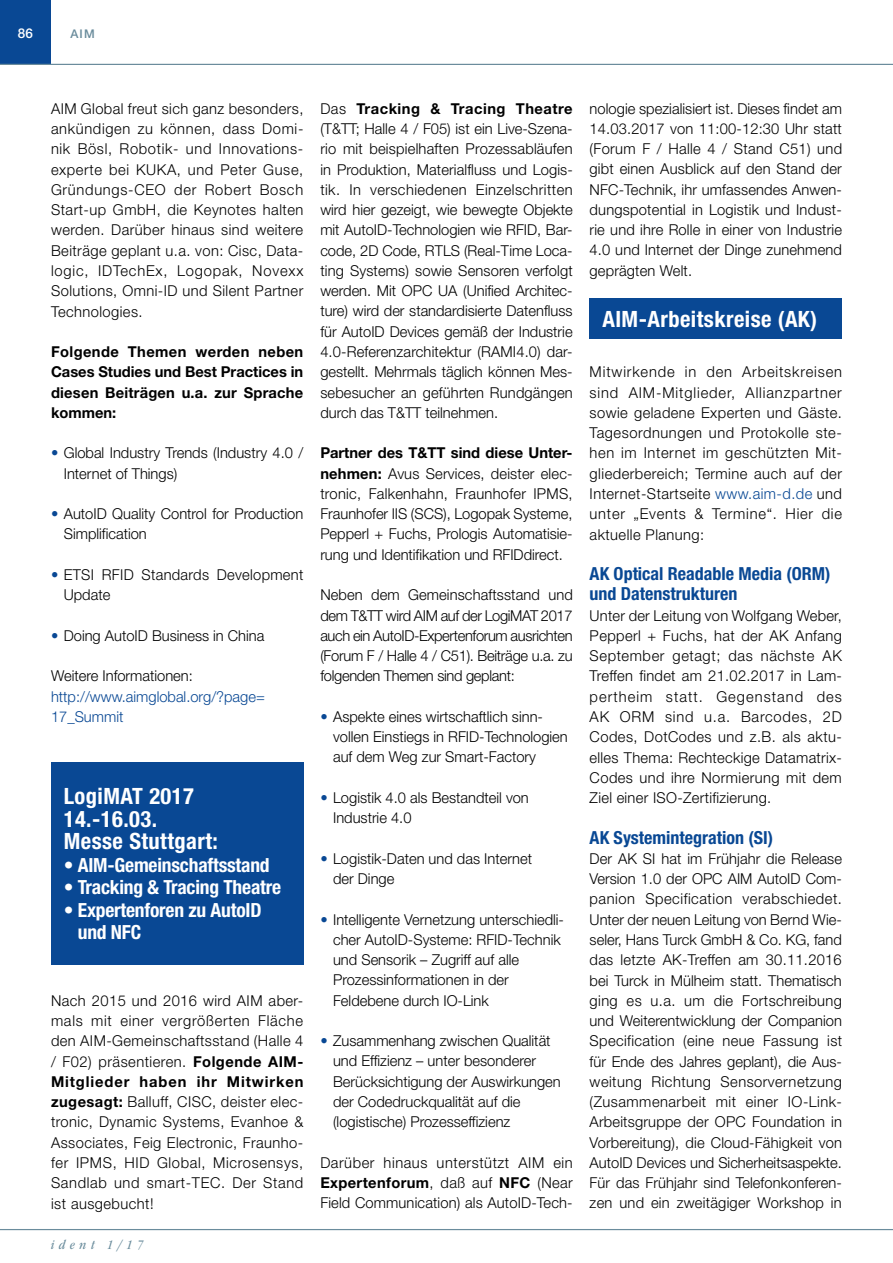
<style>
.page{position:relative;width:893px;height:1263px;background:#fff}
.page>*{position:absolute;margin:0;border:0;box-sizing:border-box;transform-origin:0 0}
.t1{font:700 condensed 22.5px/22.5px "Helvetica Neue LT Std";letter-spacing:.02em;color:#fff}
.t2{font:700 condensed 19.5px/22.5px "Helvetica Neue LT Std";letter-spacing:-.01em;color:#fff}
.t3{font:700 condensed 18px/20.2px "Helvetica Neue LT Std";color:#094894}
.t4{font:300 15px/20.2px "Helvetica Neue LT Std";color:#000;text-align:justify}
.t5{font:700 15px/20.2px "Helvetica Neue LT Std";letter-spacing:.015em;color:#000;text-align:justify}
.t6{font:300 15px/20.2px "Helvetica Neue LT Std";color:#094894}
.t7{font:300 15px/20.2px "Helvetica Neue LT Std";letter-spacing:.02em;color:#000}
.t8{font:italic condensed 13.5px "ITC Garamond Std";letter-spacing:.35em;color:#6a8c9c}
.t9{font:500 13.5px "Helvetica Neue LT Std";color:#fff}
.t10{font:500 12px "Helvetica Neue LT Std";color:#6a8c9c}
.s1{color:#094894}
.s2{font-weight:700}
</style>
<div class="page">
<div style="left:51px;top:762px;width:252px;height:203px;background:#094894"></div>
<div style="left:590px;top:299px;width:252px;height:40px;background:#094894"></div>
<div style="left:0;top:0;width:51px;height:64px;background:#094894"></div>
<hr style="left:0;top:64px;width:893px;height:1px;background:#6a8c9c">
<hr style="left:0;top:1229px;width:893px;height:1px;background:#6a8c9c">
<p class="t9" style="left:18px;top:25px;width:17px">86</p>
<p class="t10" style="left:70px;top:27px;width:9px">aim</p>
<p class="t4" style="left:51px;top:98px;width:254px">AIM Global freut sich ganz besonders, ankündigen zu können, dass Domi&shy;nik Bösl, Robotik- und Innovations&shy;experte bei KUKA, und Peter Guse, Gründungs-CEO der Robert Bosch Start-up GmbH, die Keynotes halten werden. Darüber hinaus sind weitere Beiträge geplant u.a. von: Cisc, Data&shy;logic, IDTechEx, Logopak, Novexx Solutions, Omni-ID und Silent Partner Technologies.</p>
<p class="t5" style="left:51px;top:341px;width:254px">Folgende Themen werden neben Cases Studies und Best Practices in diesen Beiträgen u.a. zur Sprache kommen:</p>
<p class="t4" style="left:64px;top:443px;width:241px;text-indent:-13px"><span class="s1">•</span> Global Industry Trends (Industry 4.0 /<br>Internet of Things)</p>
<p class="t4" style="left:64px;top:503px;width:241px;text-indent:-13px"><span class="s1">•</span> AutoID Quality Control for Production<br>Simplification</p>
<p class="t7" style="left:64px;top:564px;width:241px;text-indent:-13px"><span class="s1">•</span> ETSI RFID Standards Development<br>Update</p>
<p class="t4" style="left:51px;top:625px;width:215px"><span class="s1">•</span> Doing AutoID Business in China</p>
<p class="t4" style="left:51px;top:666px;width:143px">Weitere Informationen:</p>
<p class="t6" style="left:51px;top:686px;width:215px">http://www.aimglobal.org/?page=<br>17_Summit</p>
<h1 class="t1" style="left:64px;top:785px;width:156px">LogiMAT 2017<br>14.-16.03.<br>Messe Stuttgart:</h1>
<h2 class="t2" style="left:64px;top:853px;width:207px">• AIM-Gemeinschaftsstand</h2>
<h2 class="t2" style="left:64px;top:876px;width:219px">• Tracking &amp; Tracing Theatre</h2>
<h2 class="t2" style="left:78px;top:898px;width:185px;text-indent:-14px">• Expertenforen zu AutoID und NFC</h2>
<p class="t4" style="left:51px;top:990px;width:254px">Nach 2015 und 2016 wird AIM aber&shy;mals mit einer vergrößerten Fläche den AIM-Gemeinschaftsstand (Halle 4 / F02) präsentieren. <span class="s2">Folgende AIM-Mitglieder haben ihr Mitwirken zugesagt:</span> Balluff, CISC, deister elec&shy;tronic, Dynamic Systems, Evanhoe &amp; Associates, Feig Electronic, Fraunho&shy;fer IPMS, HID Global, Microsensys, Sandlab und smart-TEC. Der Stand ist ausgebucht!</p>
<p class="t8" style="left:51px;top:1237px;width:94px">ident 1/17</p>
<p class="t4" style="left:320px;top:98px;width:254px">Das <span class="s2">Tracking &amp; Tracing Theatre </span>(T&amp;TT; Halle 4 / F05) ist ein Live-Szena&shy;rio mit beispielhaften Prozessabläufen in Produktion, Materialfluss und Logis&shy;tik. In verschiedenen Einzelschritten wird hier gezeigt, wie bewegte Objekte mit AutoID-Technologien wie RFID, Bar&shy;code, 2D Code, RTLS (Real-Time Loca&shy;ting Systems) sowie Sensoren verfolgt werden. Mit OPC UA (Unified Architec&shy;ture) wird der standardisierte Datenfluss für AutoID Devices gemäß der Industrie 4.0-Referenzarchitektur (RAMI4.0) dar&shy;gestellt. Mehrmals täglich können Mes&shy;sebesucher an geführten Rundgängen durch das T&amp;TT teilnehmen.</p>
<p class="t4" style="left:320px;top:443px;width:254px"><span class="s2">Partner des T&amp;TT sind diese Unter&shy;nehmen:</span> Avus Services, deister elec&shy;tronic, Falkenhahn, Fraunhofer IPMS, Fraunhofer IIS (SCS), Logopak Systeme, Pepperl + Fuchs, Prologis Automatisie&shy;rung und Identifikation und RFIDdirect.</p>
<p class="t4" style="left:320px;top:584px;width:254px">Neben dem Gemeinschaftsstand und dem T&amp;TT wird AIM auf der LogiMAT 2017 auch ein AutoID-Expertenforum ausrichten (Forum F / Halle 4 / C51). Beiträge u.a. zu folgenden Themen sind geplant:</p>
<p class="t4" style="left:333px;top:706px;width:236px;text-align:left;text-indent:-13px"><span class="s1">•</span> Aspekte eines wirtschaftlich sinn&shy;vollen Einstiegs in RFID-Technologien auf dem Weg zur Smart-Factory</p>
<p class="t4" style="left:333px;top:787px;width:197px;text-indent:-13px"><span class="s1">•</span> Logistik 4.0 als Bestandteil von<br>Industrie 4.0</p>
<p class="t4" style="left:333px;top:848px;width:200px;text-indent:-13px"><span class="s1">•</span> Logistik-Daten und das Internet der Dinge</p>
<p class="t4" style="left:333px;top:909px;width:232px;text-align:left;text-indent:-13px"><span class="s1">•</span> Intelligente Vernetzung unterschiedli&shy;cher AutoID-Systeme: RFID-Technik und Sensorik – Zugriff auf alle Prozessinformationen in der Feldebene durch IO-Link</p>
<p class="t4" style="left:333px;top:1030px;width:229px;text-align:left;text-indent:-13px"><span class="s1">•</span> Zusammenhang zwischen Qualität und Effizienz – unter besonderer Berücksichtigung der Auswirkungen der Codedruckqualität auf die (logistische) Prozesseffizienz</p>
<p class="t4" style="left:320px;top:1152px;width:254px">Darüber hinaus unterstützt AIM ein <span class="s2">Expertenforum</span>, daß auf <span class="s2">NFC</span> (Near Field Communication) als AutoID-Tech-</p>
<p class="t4" style="left:590px;top:98px;width:254px">nologie spezialisiert ist. Dieses findet am 14.03.2017 von 11:00-12:30 Uhr statt (Forum F / Halle 4 / Stand C51) und gibt einen Ausblick auf den Stand der NFC-Technik, ihr umfassendes Anwen&shy;dungspotential in Logistik und Indust&shy;rie und ihre Rolle in einer von Industrie 4.0 und Internet der Dinge zunehmend geprägten Welt.</p>
<h1 class="t1" style="left:602px;top:307px;width:216px">AIM-Arbeitskreise (AK)</h1>
<p class="t4" style="left:590px;top:362px;width:254px">Mitwirkende in den Arbeitskreisen sind AIM-Mitglieder, Allianzpartner sowie geladene Experten und Gäste.<br>Tagesordnungen und Protokolle ste&shy;hen im Internet im geschützten Mit&shy;gliederbereich; Termine auch auf der Internet-Startseite <span class="s1">www.aim-d.de</span> und unter „Events &amp; Termine“. Hier die aktuelle Planung:</p>
<p class="t3" style="left:590px;top:563px;width:242px">AK Optical Readable Media (ORM) und Datenstrukturen</p>
<p class="t4" style="left:590px;top:605px;width:254px">Unter der Leitung von Wolfgang Weber, Pepperl + Fuchs, hat der AK Anfang September getagt; das nächste AK Treffen findet am 21.02.2017 in Lam&shy;pertheim statt. Gegenstand des AK ORM sind u.a. Barcodes, 2D Codes, DotCodes und z.B. als aktu&shy;elles Thema: Rechteckige Datamatrix-Codes und ihre Normierung mit dem Ziel einer ISO-Zertifizierung.</p>
<p class="t3" style="left:590px;top:827px;width:185px">AK Systemintegration (SI)</p>
<p class="t4" style="left:590px;top:848px;width:254px">Der AK SI hat im Frühjahr die Release Version 1.0 der OPC AIM AutoID Com&shy;panion Specification verabschiedet.<br>Unter der neuen Leitung von Bernd Wie&shy;seler, Hans Turck GmbH &amp; Co. KG, fand das letzte AK-Treffen am 30.11.2016 bei Turck in Mülheim statt. Thematisch ging es u.a. um die Fortschreibung und Weiterentwicklung der Companion Specification (eine neue Fassung ist für Ende des Jahres geplant), die Aus&shy;weitung Richtung Sensorvernetzung (Zusammenarbeit mit einer IO-Link-Arbeitsgruppe der OPC Foundation in Vorbereitung), die Cloud-Fähigkeit von AutoID Devices und Sicherheitsaspekte.<br>Für das Frühjahr sind Telefonkonferen&shy;zen und ein zweitägiger Workshop in</p>
</div>
